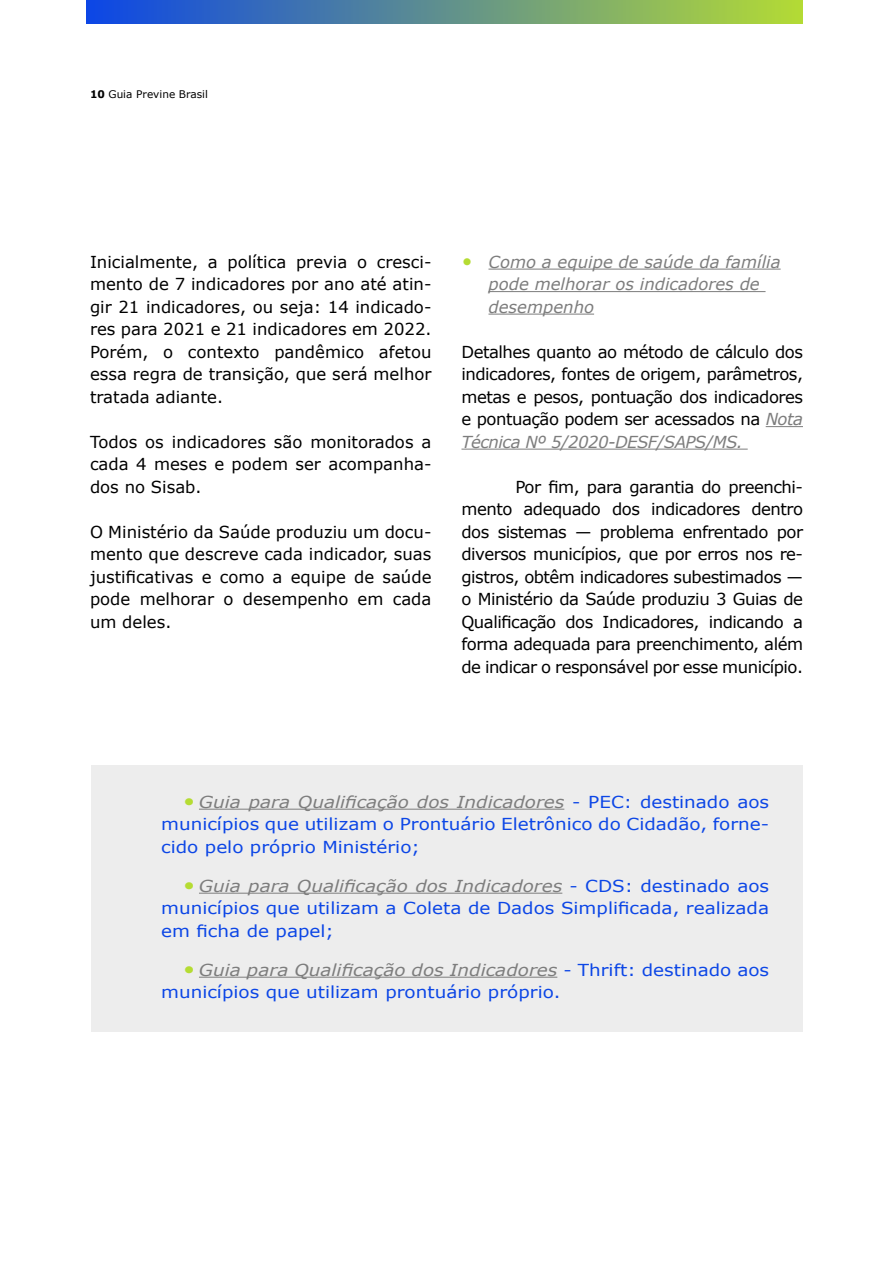
<style>
.page{position:relative;width:893px;height:1263px;background:#fff}
.page>*{position:absolute;margin:0;border:0;box-sizing:border-box;transform-origin:0 0}
.t1{font:16.5px/22.5px "Verdana";color:#000;text-align:justify}
.t2{font:16.5px/22.5px "Verdana";color:#0c46e6;text-align:justify;scale:1.11 1}
.t3{font:italic 16.5px/22.5px "Verdana";color:#7d7d7d}
.t4{font:10.5px "Verdana";color:#000}
.s1{font-weight:700}
.s2{font-size:19.5px;color:#b5dc33}
.s3{font-style:italic;color:#7d7d7d}
.s4{font-style:italic;font-size:19.5px;color:#b5dc33}
</style>
<div class="page">
<div style="left:86px;top:0;width:716px;height:24px;background:linear-gradient(to right,#0c46e6,#b3da35)"></div>
<hr style="left:488px;top:269px;width:293px;height:1px;background:#7d7d7d">
<hr style="left:488px;top:291px;width:277px;height:1px;background:#7d7d7d">
<hr style="left:488px;top:314px;width:106px;height:1px;background:#7d7d7d">
<hr style="left:766px;top:426px;width:37px;height:1px;background:#7d7d7d">
<hr style="left:461px;top:449px;width:287px;height:1px;background:#7d7d7d">
<div style="left:91px;top:765px;width:711px;height:121px;background:#ededed"></div>
<hr style="left:199px;top:809px;width:365px;height:1px;background:#7d7d7d">
<div style="left:91px;top:849px;width:711px;height:121px;background:#ededed"></div>
<hr style="left:199px;top:893px;width:363px;height:1px;background:#7d7d7d">
<div style="left:91px;top:933px;width:711px;height:99px;background:#ededed"></div>
<hr style="left:199px;top:977px;width:358px;height:1px;background:#7d7d7d">
<p class="t4" style="left:90px;top:87px;width:119px"><span class="s1">10</span> Guia Previne Brasil</p>
<p class="t1" style="left:90px;top:250px;width:343px">Inicialmente, a política previa o cresci&shy;mento de 7 indicadores por ano até atin&shy;gir 21 indicadores, ou seja: 14 indicado&shy;res para 2021 e 21 indicadores em 2022.<br>Porém, o contexto pandêmico afetou essa regra de transição, que será melhor tratada adiante.</p>
<p class="t1" style="left:90px;top:430px;width:343px">Todos os indicadores são monitorados a cada 4 meses e podem ser acompanha&shy;dos no Sisab.</p>
<p class="t1" style="left:90px;top:520px;width:343px">O Ministério da Saúde produziu um docu&shy;mento que descreve cada indicador, suas justificativas e como a equipe de saúde pode melhorar o desempenho em cada um deles.</p>
<p class="t3" style="left:488px;top:250px;width:294px;text-indent:-27px"><span class="s2">•</span> Como a equipe de saúde da família pode melhorar os indicadores de desempenho</p>
<p class="t1" style="left:461px;top:340px;width:343px">Detalhes quanto ao método de cálculo dos indicadores, fontes de origem, parâmetros, metas e pesos, pontuação dos indicadores e pontuação podem ser acessados na <span class="s3">Nota Técnica Nº 5/2020-DESF/SAPS/MS.</span></p>
<p class="t1" style="left:461px;top:475px;width:343px;text-indent:54px">Por fim, para garantia do preenchi&shy;mento adequado dos indicadores dentro dos sistemas — problema enfrentado por diversos municípios, que por erros nos re&shy;gistros, obtêm indicadores subestimados — o Ministério da Saúde produziu 3 Guias de Qualificação dos Indicadores, indicando a forma adequada para preenchimento, além de indicar o responsável por esse município.</p>
<p class="t2" style="left:161px;top:790px;width:549px;text-indent:22px"><span class="s4">•</span> <span class="s3">Guia para Qualificação dos Indicadores</span> - PEC: destinado aos municípios que utilizam o Prontuário Eletrônico do Cidadão, forne&shy;cido pelo próprio Ministério;</p>
<p class="t2" style="left:161px;top:874px;width:549px;text-indent:22px"><span class="s4">•</span> <span class="s3">Guia para Qualificação dos Indicadores</span> - CDS: destinado aos municípios que utilizam a Coleta de Dados Simplificada, realizada em ficha de papel;</p>
<p class="t2" style="left:161px;top:958px;width:549px;text-indent:22px"><span class="s4">•</span> <span class="s3">Guia para Qualificação dos Indicadores</span> - Thrift: destinado aos municípios que utilizam prontuário próprio.</p>
</div>
